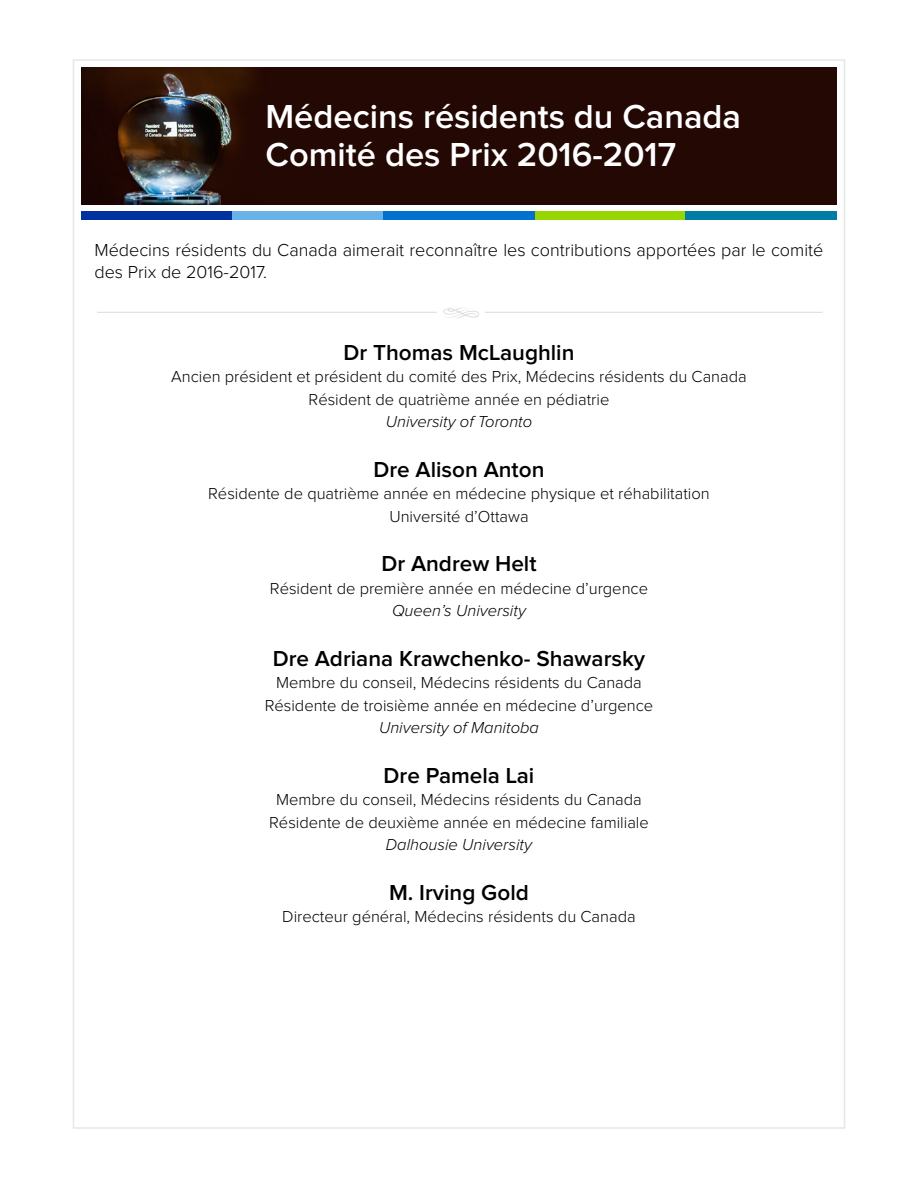
<style>
.page{position:relative;width:918px;height:1188px;background:#fff}
.page>*{position:absolute;margin:0;border:0;box-sizing:border-box;transform-origin:0 0}
.t1{font:600 34.5px/37.5px "Proxima Nova";color:#fff}
.t2{font:600 22.5px "Proxima Nova";color:#000}
.t3{font:300 18px/22.5px "Proxima Nova";color:#000}
.t4{font:300 16.5px/22.5px "Proxima Nova";color:#000;text-align:center}
.t5{font:italic 300 16.5px "Proxima Nova";color:#000}
</style>
<div class="page">
<img style="left:81px;top:68px;width:756px;height:137px">
<div style="left:81px;top:211px;width:151px;height:9px;background:#0032a0"></div>
<div style="left:232px;top:211px;width:152px;height:9px;background:#68b2e8"></div>
<div style="left:384px;top:211px;width:151px;height:9px;background:#0071ce"></div>
<div style="left:535px;top:211px;width:152px;height:9px;background:#95d500"></div>
<div style="left:686px;top:211px;width:151px;height:9px;background:#007da4"></div>
<hr style="left:97px;top:312px;width:726px;height:1px;background:#dadbdc">
<div style="left:437px;top:307px;width:47px;height:12px;background:#fff"></div>
<svg style="left:443px;top:309px;width:36px;height:8px"></svg>
<div style="left:437px;top:307px;width:48px;height:12px;border:1px solid #fff"></div>
<h1 class="t1" style="left:266px;top:99px;width:477px">Médecins résidents du Canada<br>Comité des Prix 2016-2017</h1>
<p class="t3" style="left:94px;top:239px;width:730px">Médecins résidents du Canada aimerait reconnaître les contributions apportées par le comité des Prix de 2016-2017.</p>
<h2 class="t2" style="left:343px;top:340px;width:233px">Dr Thomas McLaughlin</h2>
<p class="t4" style="left:171px;top:366px;width:577px">Ancien président et président du comité des Prix, Médecins résidents du Canada<br>Résident de quatrième année en pédiatrie</p>
<p class="t5" style="left:386px;top:413px;width:148px">University of Toronto</p>
<h2 class="t2" style="left:373px;top:457px;width:173px">Dre Alison Anton</h2>
<p class="t4" style="left:208px;top:483px;width:503px">Résidente de quatrième année en médecine physique et réhabilitation<br>Université d’Ottawa</p>
<h2 class="t2" style="left:381px;top:551px;width:157px">Dr Andrew Helt</h2>
<p class="t4" style="left:270px;top:577px;width:380px">Résident de première année en médecine d’urgence</p>
<p class="t5" style="left:392px;top:602px;width:135px">Queen’s University</p>
<h2 class="t2" style="left:273px;top:646px;width:374px">Dre Adriana Krawchenko- Shawarsky</h2>
<p class="t4" style="left:265px;top:672px;width:390px">Membre du conseil, Médecins résidents du Canada<br>Résidente de troisième année en médecine d’urgence</p>
<p class="t5" style="left:379px;top:719px;width:161px">University of Manitoba</p>
<h2 class="t2" style="left:384px;top:763px;width:152px">Dre Pamela Lai</h2>
<p class="t4" style="left:269px;top:789px;width:381px">Membre du conseil, Médecins résidents du Canada<br>Résidente de deuxième année en médecine familiale</p>
<p class="t5" style="left:386px;top:836px;width:148px">Dalhousie University</p>
<h2 class="t2" style="left:389px;top:880px;width:141px">M. Irving Gold</h2>
<p class="t4" style="left:282px;top:906px;width:355px">Directeur général, Médecins résidents du Canada</p>
</div>
